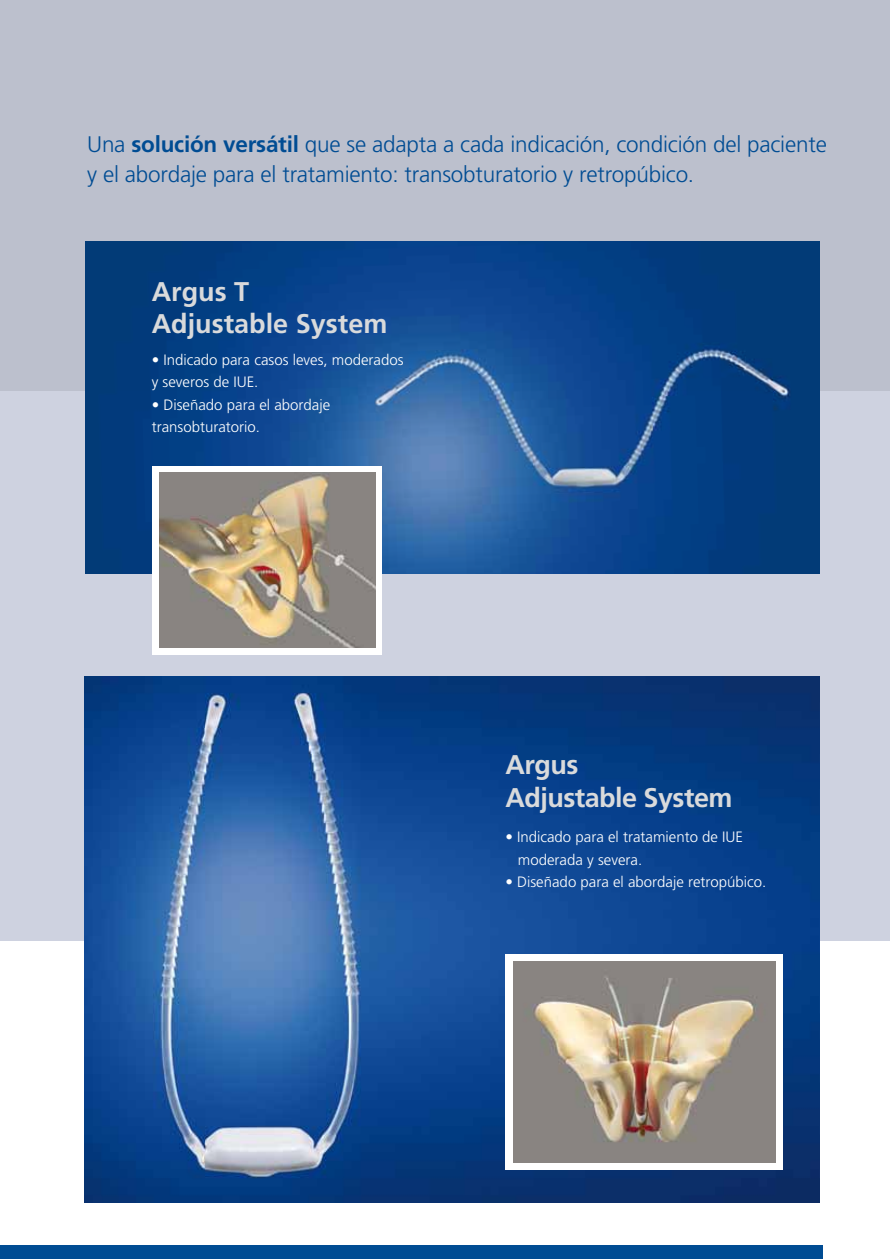
<style>
.page{position:relative;width:890px;height:1259px;background:#fff}
.page>*{position:absolute;margin:0;border:0;box-sizing:border-box;transform-origin:0 0}
.t1{font:700 27px/32.4px "Frutiger";letter-spacing:-.01em;color:#d9dadb}
.t2{font:300 22.5px/30px "Frutiger";letter-spacing:-.01em;color:#004c93}
.t3{font:300 15px/22.5px "Frutiger";color:#fff}
.s1{font-weight:700}
</style>
<div class="page">
<div style="left:0;top:0;width:890px;height:940px;background:#ced2e0"></div>
<div style="left:0;top:0;width:890px;height:391px;background:#bcc0cd"></div>
<img style="left:85px;top:677px;width:734px;height:525px">
<div style="left:506px;top:954px;width:276px;height:215px;background:#fff"></div>
<img style="left:513px;top:962px;width:262px;height:200px">
<img style="left:85px;top:241px;width:734px;height:332px">
<div style="left:152px;top:466px;width:230px;height:189px;background:#fff"></div>
<img style="left:159px;top:473px;width:216px;height:175px">
<div style="left:0;top:1245px;width:822px;height:13px;background:#004c93"></div>
<h2 class="t2" style="left:87px;top:130px;width:741px">Una <span class="s1">solución versátil</span> que se adapta a cada indicación, condición del paciente y el abordaje para el tratamiento: transobturatorio y retropúbico.</h2>
<h1 class="t1" style="left:152px;top:275px;width:237px">Argus T<br>Adjustable System</h1>
<p class="t3" style="left:152px;top:348px;width:253px">• Indicado para casos leves, moderados y severos de IUE.</p>
<p class="t3" style="left:152px;top:393px;width:180px">• Diseñado para el abordaje transobturatorio.</p>
<h1 class="t1" style="left:505px;top:749px;width:228px">Argus<br>Adjustable System</h1>
<p class="t3" style="left:518px;top:826px;width:227px;text-indent:-13px">• Indicado para el tratamiento de IUE moderada y severa.</p>
<p class="t3" style="left:505px;top:871px;width:262px">• Diseñado para el abordaje retropúbico.</p>
</div>
